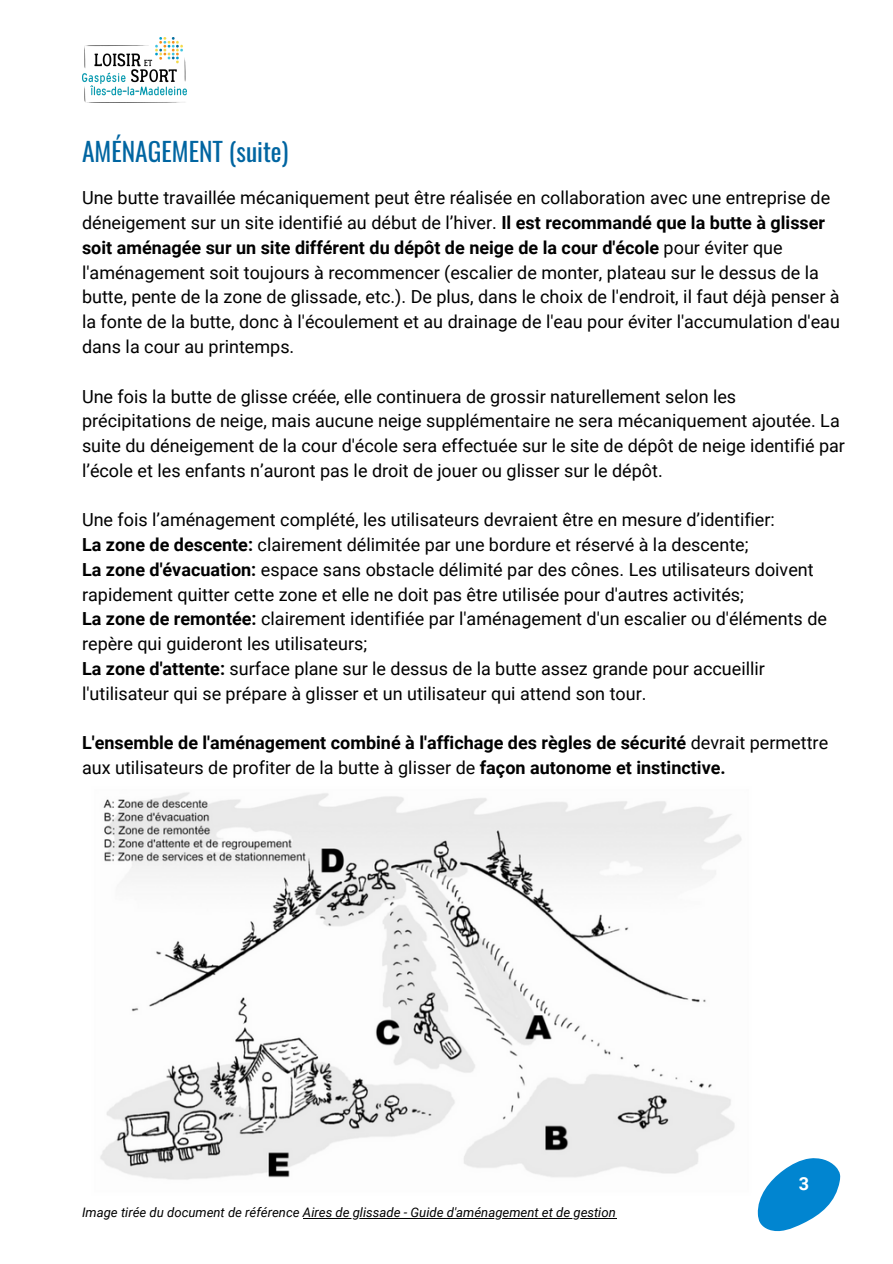
<style>
.page{position:relative;width:893px;height:1264px;background:#fff}
.page>*{position:absolute;margin:0;border:0;box-sizing:border-box;transform-origin:0 0}
.t1{font:25.5px "Oswald";color:#0065a1}
.t2{font:18px/24.8px "Roboto";color:#000}
.t3{font:700 18px/24.8px "Roboto";color:#000}
.t4{font:700 18px "Roboto";color:#fff}
.t5{font:italic 13.2px "Roboto";color:#000}
.s1{font-weight:700}
.s2{font-weight:400}
</style>
<div class="page">
<img style="left:82px;top:37px;width:105px;height:65px">
<img style="left:100px;top:792px;width:642px;height:388px">
<hr style="left:303px;top:1218px;width:313px;height:1px;background:#000">
<svg style="left:757px;top:1158px;width:83px;height:74px"></svg>
<p class="t1" style="left:82px;top:131px;width:208px">AMÉNAGEMENT (suite)</p>
<p class="t2" style="left:82px;top:186px;width:759px">Une butte travaillée mécaniquement peut être réalisée en collaboration avec une entreprise de déneigement sur un site identifié au début de l’hiver. <span class="s1">Il est recommandé que la butte à glisser soit aménagée sur un site différent du dépôt de neige de la cour d'école</span> pour éviter que l'aménagement soit toujours à recommencer (escalier de monter, plateau sur le dessus de la butte, pente de la zone de glissade, etc.). De plus, dans le choix de l'endroit, il faut déjà penser à la fonte de la butte, donc à l'écoulement et au drainage de l'eau pour éviter l'accumulation d'eau dans la cour au printemps.</p>
<p class="t2" style="left:82px;top:384px;width:764px">Une fois la butte de glisse créée, elle continuera de grossir naturellement selon les précipitations de neige, mais aucune neige supplémentaire ne sera mécaniquement ajoutée. La suite du déneigement de la cour d'école sera effectuée sur le site de dépôt de neige identifié par l’école et les enfants n’auront pas le droit de jouer ou glisser sur le dépôt.</p>
<p class="t2" style="left:82px;top:508px;width:694px">Une fois l’aménagement complété, les utilisateurs devraient être en mesure d’identifier:</p>
<p class="t2" style="left:82px;top:532px;width:668px"><span class="s1">La zone de descente:</span> clairement délimitée par une bordure et réservé à la descente;</p>
<p class="t2" style="left:82px;top:557px;width:733px"><span class="s1">La zone d'évacuation:</span> espace sans obstacle délimité par des cônes. Les utilisateurs doivent rapidement quitter cette zone et elle ne doit pas être utilisée pour d'autres activités;</p>
<p class="t2" style="left:82px;top:607px;width:746px"><span class="s1">La zone de remontée:</span> clairement identifiée par l'aménagement d'un escalier ou d'éléments de repère qui guideront les utilisateurs;</p>
<p class="t2" style="left:82px;top:656px;width:684px"><span class="s1">La zone d'attente:</span> surface plane sur le dessus de la butte assez grande pour accueillir l'utilisateur qui se prépare à glisser et un utilisateur qui attend son tour.</p>
<p class="t3" style="left:82px;top:730px;width:747px">L'ensemble de l'aménagement combiné à l'affichage des règles de sécurité <span class="s2">devrait permettre aux utilisateurs de profiter de la butte à glisser de</span> façon autonome et instinctive.</p>
<p class="t5" style="left:82px;top:1204px;width:535px">Image tirée du document de référence Aires de glissade - Guide d'aménagement et de gestion</p>
<p class="t4" style="left:798px;top:1173px;width:12px">3</p>
</div>
